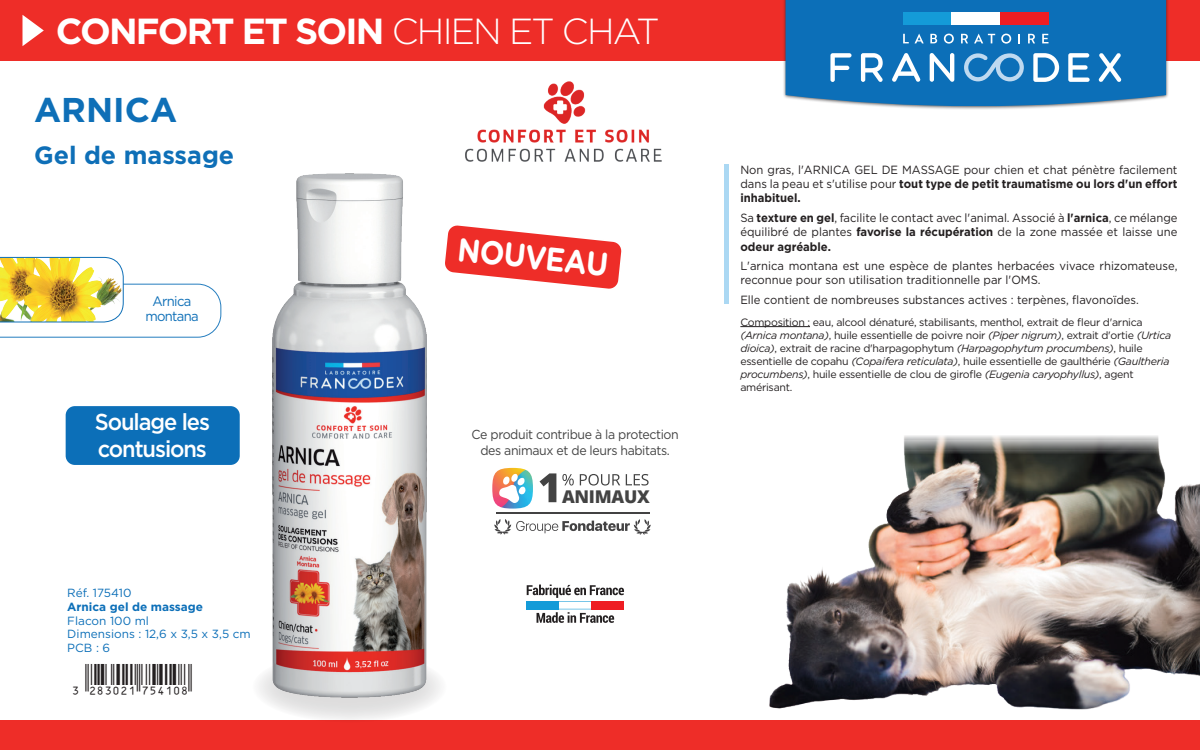
<style>
.page{position:relative;width:1200px;height:750px;background:#fff}
.page>*{position:absolute;margin:0;border:0;box-sizing:border-box;transform-origin:0 0}
.t1{font:700 36.25px "Gotham";letter-spacing:-.05em;color:#fff}
.t2{font:35.06px "Ean T30 Rfz";color:#231f20}
.t3{font:700 34.38px "Gotham";color:#0e6fb7}
.t4{font:700 33.12px "Gotham Rounded";color:#fff;scale:.88 1}
.t5{font:700 25px "Gotham";color:#0e6fb7}
.t6{font:500 23.06px/26.2px "Gotham";letter-spacing:-.05em;color:#fff;scale:.95 1}
.t7{font:800 17.56px "Open Sans";letter-spacing:-.015em;color:#434343}
.t8{font:13.75px/15.6px "Gotham";letter-spacing:-.05em;color:#0e6fb7;text-align:center;scale:.95 1}
.t9{font:13px/15.6px "Gotham";letter-spacing:-.03em;color:#434343;text-align:center;scale:.95 1}
.t10{font:11.88px/14.2px "Gotham";color:#231f20;text-align:justify;scale:.95 1}
.t11{font:11.81px/13.8px "Gotham";color:#0c6fb8}
.t12{font:700 11.81px "Gotham";color:#0c6fb8}
.t13{font:10.62px/13.1px "Gotham";letter-spacing:-.025em;color:#231f20}
.s1{font-weight:300}
.s2{font-weight:700}
.s3{font-style:italic}
</style>
<div class="page">
<img style="left:718px;top:436px;width:482px;height:285px">
<div style="left:0;top:0;width:1200px;height:61px;background:#ee2d28"></div>
<svg style="left:22px;top:15px;width:22px;height:31px"></svg>
<div style="left:782px;top:0;width:388px;height:110px;background:#231f20;opacity:.75"></div>
<svg style="left:786px;top:0;width:380px;height:110px;background:#2079bb"></svg>
<div style="left:903px;top:12px;width:49px;height:12px;background:#149bd8"></div>
<div style="left:952px;top:12px;width:48px;height:12px;background:#fff"></div>
<div style="left:1000px;top:12px;width:49px;height:12px;background:#ee1d23"></div>
<svg style="left:903px;top:34px;width:6px;height:9px"></svg>
<svg style="left:915px;top:34px;width:9px;height:9px"></svg>
<svg style="left:930px;top:34px;width:7px;height:9px"></svg>
<svg style="left:944px;top:34px;width:10px;height:10px"></svg>
<svg style="left:961px;top:34px;width:7px;height:9px"></svg>
<svg style="left:974px;top:34px;width:21px;height:9px"></svg>
<svg style="left:1001px;top:34px;width:10px;height:10px"></svg>
<svg style="left:1018px;top:34px;width:2px;height:9px"></svg>
<svg style="left:1028px;top:34px;width:7px;height:9px"></svg>
<svg style="left:1042px;top:34px;width:6px;height:9px"></svg>
<svg style="left:1033px;top:53px;width:26px;height:29px"></svg>
<svg style="left:1068px;top:53px;width:22px;height:29px"></svg>
<svg style="left:1099px;top:53px;width:23px;height:29px"></svg>
<svg style="left:830px;top:53px;width:22px;height:29px"></svg>
<svg style="left:930px;top:53px;width:24px;height:29px"></svg>
<svg style="left:892px;top:53px;width:28px;height:29px"></svg>
<svg style="left:861px;top:53px;width:22px;height:29px"></svg>
<svg style="left:964px;top:53px;width:60px;height:28px;background:#4f97cd"></svg>
<div style="left:0;top:721px;width:1200px;height:29px;background:#ee2d28"></div>
<hr style="left:740px;top:326px;width:70px;height:1px;background:#231f20">
<div style="left:724px;top:164px;width:5px;height:140px;background:#abd8f3"></div>
<svg style="left:252px;top:652px;width:195px;height:71px"></svg>
<svg style="left:445px;top:225px;width:177px;height:64px"></svg>
<div style="left:65px;top:405px;width:176px;height:61px;background:#0c6fb8;border-radius:10px"></div>
<div style="left:64px;top:404px;width:178px;height:63px;border:2px solid #fff;border-radius:10px"></div>
<svg style="left:526px;top:585px;width:98px;height:38px"></svg>
<div style="left:526px;top:601px;width:33px;height:8px;background:#149bd8"></div>
<div style="left:591px;top:601px;width:33px;height:8px;background:#ee1d23"></div>
<img style="left:465px;top:82px;width:197px;height:80px">
<img style="left:273px;top:174px;width:154px;height:523px">
<svg style="left:562px;top:474px;width:12px;height:12px"></svg>
<svg style="left:580px;top:474px;width:40px;height:12px"></svg>
<svg style="left:626px;top:474px;width:23px;height:12px"></svg>
<svg style="left:540px;top:473px;width:16px;height:29px"></svg>
<img style="left:492px;top:468px;width:41px;height:41px;border-radius:20px">
<svg style="left:499px;top:474px;width:27px;height:29px"></svg>
<hr style="left:496px;top:512px;width:154px;height:2px;background:#434243">
<svg style="left:494px;top:519px;width:157px;height:16px"></svg>
<svg style="left:0;top:257px;width:221px;height:81px"></svg>
<h1 class="t1" style="left:56px;top:7px;width:605px">CONFORT ET SOIN <span class="s1">CHIEN ET CHAT</span></h1>
<h3 class="t3" style="left:34px;top:87px;width:145px">ARNICA</h3>
<h3 class="t5" style="left:34px;top:139px;width:202px">Gel de massage</h3>
<p class="t8" style="left:145px;top:293px;width:58px">Arnica montana</p>
<h3 class="t6" style="left:95px;top:409px;width:123px">Soulage les contusions</h3>
<p class="t11" style="left:67px;top:586px;width:66px">Réf. 175410</p>
<p class="t12" style="left:67px;top:599px;width:137px">Arnica gel de massage</p>
<p class="t11" style="left:67px;top:613px;width:185px">Flacon 100 ml<br>Dimensions : 12,6 x 3,5 x 3,5 cm<br>PCB : 6</p>
<h2 class="t2" style="left:73px;top:664px;width:120px">&amp;:CINKMB=\ZYVU]:</h2>
<h3 class="t4" style="left:460px;top:225px;width:174px;rotate:6deg">NOUVEAU</h3>
<p class="t9" style="left:472px;top:426px;width:220px">Ce produit contribue à la protection des animaux et de leurs habitats.</p>
<h3 class="t7" style="left:562px;top:483px;width:89px">ANIMAUX</h3>
<p class="t10" style="left:740px;top:162px;width:462px">Non gras, l'ARNICA GEL DE MASSAGE pour chien et chat pénètre facilement dans la peau et s'utilise pour <span class="s2">tout type de petit traumatisme ou lors d'un effort inhabituel.</span></p>
<p class="t10" style="left:740px;top:210px;width:462px">Sa <span class="s2">texture en gel</span>, facilite le contact avec l'animal. Associé à <span class="s2">l'arnica</span>, ce mélange équilibré de plantes <span class="s2">favorise la récupération</span> de la zone massée et laisse une <span class="s2">odeur agréable.</span></p>
<p class="t10" style="left:740px;top:259px;width:462px">L'arnica montana est une espèce de plantes herbacées vivace rhizomateuse, reconnue pour son utilisation traditionnelle par l'OMS.</p>
<p class="t10" style="left:740px;top:292px;width:421px">Elle contient de nombreuses substances actives : terpènes, flavonoïdes.</p>
<p class="t13" style="left:740px;top:315px;width:432px">Composition : eau, alcool dénaturé, stabilisants, menthol, extrait de fleur d'arnica <span class="s3">(Arnica montana)</span>, huile essentielle de poivre noir <span class="s3">(Piper nigrum)</span>, extrait d'ortie <span class="s3">(Urtica dioica)</span>, extrait de racine d'harpagophytum <span class="s3">(Harpagophytum procumbens)</span>, huile essentielle de copahu <span class="s3">(Copaifera reticulata)</span>, huile essentielle de gaulthérie <span class="s3">(Gaultheria procumbens)</span>, huile essentielle de clou de girofle <span class="s3">(Eugenia caryophyllus)</span>, agent amérisant.</p>
</div>
